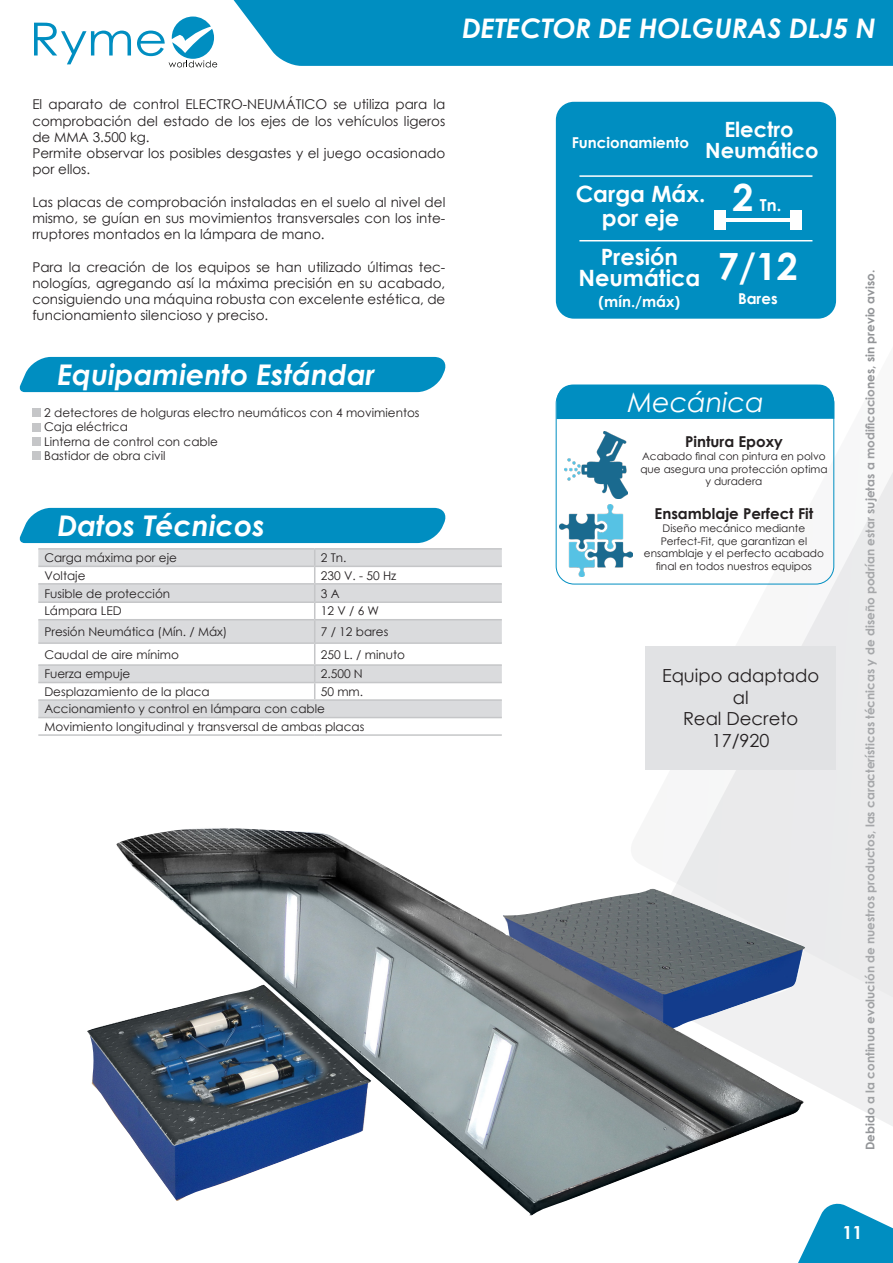
<style>
.page{position:relative;width:893px;height:1263px;background:#fff}
.page>*{position:absolute;margin:0;border:0;box-sizing:border-box;transform-origin:0 0}
.t1{font:700 37.5px "Century Gothic";color:#fff}
.botones_azul{font:italic 700 28.5px "Century Gothic";color:#fff}
.MODELO_MAQUINA{font:italic 700 27px "Century Gothic";color:#fff}
.Estilo_de_párrafo_2{font:italic 27px "Century Gothic";color:#fff}
.t2{font:700 22.5px/24px "Century Gothic";color:#fff;text-align:center}
.t3{font:700 21px "Century Gothic";color:#fff}
.t4{font:18px/21.6px "Century Gothic";color:#231f20;text-align:center}
.t5{font:700 18px "Century Gothic";color:#fff}
.t6{font:700 16.5px "Century Gothic";color:#fff}
.Estilo_de_párrafo_2-2{font:700 15px "Century Gothic";color:#231f20}
.t7{font:700 15px "Century Gothic";color:#fff}
.t8{font:13.5px/16.2px "Century Gothic";color:#231f20;text-align:justify}
.Estilo_de_párrafo_2-3{font:12px "Century Gothic";color:#231f20}
.t9{font:700 12px "Century Gothic";color:#939598}
.Estilo_de_párrafo_2-4{font:10.5px/12.6px "Century Gothic";color:#231f20;text-align:center}
</style>
<div class="page">
<svg style="left:798px;top:1203px;width:95px;height:60px"></svg>
<div style="left:233px;top:0;width:660px;height:66px;background:#008ec1"></div>
<svg style="left:623px;top:447px;width:270px;height:679px"></svg>
<svg style="left:34px;top:23px;width:97px;height:41px"></svg>
<svg style="left:137px;top:17px;width:80px;height:50px"></svg>
<div style="left:556px;top:102px;width:280px;height:217px;background:#008ec1;border-radius:18px"></div>
<svg style="left:38px;top:550px;width:464px;height:167px;fill:#dadbdd"></svg>
<hr style="left:38px;top:548px;width:277px;height:2px;background:#c5c6c8">
<hr style="left:38px;top:566px;width:277px;height:1px;background:#c5c6c8">
<hr style="left:38px;top:583px;width:277px;height:2px;background:#c5c6c8">
<hr style="left:315px;top:548px;width:187px;height:2px;background:#c5c6c8">
<hr style="left:315px;top:566px;width:187px;height:1px;background:#c5c6c8">
<hr style="left:315px;top:583px;width:187px;height:2px;background:#c5c6c8">
<hr style="left:38px;top:601px;width:277px;height:2px;background:#c5c6c8">
<hr style="left:315px;top:601px;width:187px;height:2px;background:#c5c6c8">
<hr style="left:38px;top:619px;width:277px;height:1px;background:#c5c6c8">
<hr style="left:38px;top:642px;width:277px;height:2px;background:#c5c6c8">
<hr style="left:38px;top:664px;width:277px;height:2px;background:#c5c6c8">
<hr style="left:38px;top:682px;width:277px;height:1px;background:#c5c6c8">
<hr style="left:38px;top:699px;width:277px;height:2px;background:#c5c6c8">
<hr style="left:38px;top:717px;width:277px;height:1px;background:#c5c6c8">
<hr style="left:315px;top:717px;width:187px;height:1px;background:#c5c6c8">
<hr style="left:38px;top:734px;width:277px;height:2px;background:#c5c6c8">
<hr style="left:315px;top:734px;width:187px;height:2px;background:#c5c6c8">
<svg style="left:314px;top:550px;width:1px;height:149px"></svg>
<hr style="left:315px;top:619px;width:187px;height:1px;background:#c5c6c8">
<hr style="left:315px;top:642px;width:187px;height:2px;background:#c5c6c8">
<hr style="left:315px;top:664px;width:187px;height:2px;background:#c5c6c8">
<hr style="left:315px;top:682px;width:187px;height:1px;background:#c5c6c8">
<hr style="left:315px;top:699px;width:187px;height:2px;background:#c5c6c8">
<hr style="left:726px;top:218px;width:64px;height:3px;background:#fff">
<div style="left:714px;top:210px;width:12px;height:19px;background:#fff"></div>
<div style="left:790px;top:210px;width:12px;height:19px;background:#fff"></div>
<div style="left:32px;top:408px;width:9px;height:9px;background:#c5c6c8"></div>
<div style="left:32px;top:423px;width:9px;height:8px;background:#c5c6c8"></div>
<div style="left:32px;top:437px;width:9px;height:9px;background:#c5c6c8"></div>
<div style="left:32px;top:452px;width:9px;height:8px;background:#c5c6c8"></div>
<img style="left:87px;top:826px;width:718px;height:389px">
<div style="left:19px;top:357px;width:427px;height:35px;background:#008ec1"></div>
<div style="left:19px;top:508px;width:427px;height:35px;background:#008ec1"></div>
<hr style="left:579px;top:175px;width:233px;height:2px;background:#fff">
<hr style="left:579px;top:240px;width:233px;height:1px;background:#fff">
<div style="left:556px;top:385px;width:278px;height:199px;border:1px solid #008ec1;border-radius:18px"></div>
<img style="left:565px;top:431px;width:62px;height:67px">
<img style="left:560px;top:505px;width:72px;height:72px">
<div style="left:556px;top:385px;width:278px;height:34px;background:#008ec1"></div>
<div style="left:645px;top:646px;width:191px;height:123px;background:#e1e2e4"></div>
<p class="MODELO_MAQUINA" style="left:462px;top:7px;width:415px">DETECTOR DE HOLGURAS DLJ5 N</p>
<p class="t8" style="left:32px;top:96px;width:414px">El aparato de control ELECTRO-NEUMÁTICO se utiliza para la comprobación del estado de los ejes de los vehículos ligeros de MMA 3.500 kg.</p>
<p class="t8" style="left:32px;top:145px;width:414px">Permite observar los posibles desgastes y el juego ocasionado por ellos.</p>
<p class="t8" style="left:32px;top:194px;width:414px">Las placas de comprobación instaladas en el suelo al nivel del mismo, se guían en sus movimientos transversales con los inte&shy;rruptores montados en la lámpara de mano.</p>
<p class="t8" style="left:32px;top:258px;width:414px">Para la creación de los equipos se han utilizado últimas tec&shy;nologías, agregando así la máxima precisión en su acabado, consiguiendo una máquina robusta con excelente estética, de funcionamiento silencioso y preciso.</p>
<p class="botones_azul" style="left:57px;top:353px;width:319px">Equipamiento Estándar</p>
<p class="Estilo_de_párrafo_2-3" style="left:44px;top:404px;width:377px">2 detectores de holguras electro neumáticos con 4 movimientos</p>
<p class="Estilo_de_párrafo_2-3" style="left:44px;top:419px;width:85px">Caja eléctrica</p>
<p class="Estilo_de_párrafo_2-3" style="left:44px;top:433px;width:175px">Linterna de control con cable</p>
<p class="Estilo_de_párrafo_2-3" style="left:44px;top:447px;width:123px">Bastidor de obra civil</p>
<p class="t7" style="left:572px;top:131px;width:119px">Funcionamiento</p>
<p class="t3" style="left:724px;top:113px;width:71px">Electro</p>
<p class="t3" style="left:705px;top:134px;width:115px">Neumático</p>
<p class="t2" style="left:576px;top:181px;width:131px">Carga Máx. por eje</p>
<p class="t2" style="left:601px;top:244px;width:79px">Presión</p>
<p class="t2" style="left:578px;top:265px;width:123px">Neumática</p>
<p class="t7" style="left:599px;top:290px;width:83px">(mín./máx)</p>
<p class="t1" style="left:733px;top:169px;width:22px">2</p>
<p class="t6" style="left:760px;top:192px;width:23px">Tn.</p>
<p class="t1" style="left:718px;top:238px;width:82px">7/12</p>
<p class="t7" style="left:738px;top:287px;width:41px">Bares</p>
<p class="Estilo_de_párrafo_2" style="left:628px;top:384px;width:138px">Mecánica</p>
<p class="Estilo_de_párrafo_2-2" style="left:685px;top:431px;width:99px">Pintura Epoxy</p>
<p class="Estilo_de_párrafo_2-4" style="left:640px;top:450px;width:189px">Acabado final con pintura en polvo que asegura una protección optima y duradera</p>
<p class="botones_azul" style="left:57px;top:504px;width:209px">Datos Técnicos</p>
<p class="Estilo_de_párrafo_2-2" style="left:655px;top:502px;width:160px">Ensamblaje Perfect Fit</p>
<p class="Estilo_de_párrafo_2-4" style="left:644px;top:522px;width:181px">Diseño mecánico mediante<br>Perfect-Fit, que garantizan el ensamblaje y el perfecto acabado final en todos nuestros equipos</p>
<p class="Estilo_de_párrafo_2-3" style="left:44px;top:549px;width:134px">Carga máxima por eje</p>
<p class="Estilo_de_párrafo_2-3" style="left:321px;top:549px;width:27px">2 Tn.</p>
<p class="Estilo_de_párrafo_2-3" style="left:44px;top:567px;width:43px">Voltaje</p>
<p class="Estilo_de_párrafo_2-3" style="left:321px;top:567px;width:77px">230 V. - 50 Hz</p>
<p class="Estilo_de_párrafo_2-3" style="left:44px;top:585px;width:127px">Fusible de protección</p>
<p class="Estilo_de_párrafo_2-3" style="left:321px;top:585px;width:20px">3 A</p>
<p class="Estilo_de_párrafo_2-3" style="left:44px;top:603px;width:79px">Lámpara LED</p>
<p class="Estilo_de_párrafo_2-3" style="left:321px;top:603px;width:60px">12 V / 6 W</p>
<p class="Estilo_de_párrafo_2-3" style="left:44px;top:623px;width:185px">Presión Neumática (Mín. / Máx)</p>
<p class="Estilo_de_párrafo_2-3" style="left:321px;top:623px;width:69px">7 / 12 bares</p>
<p class="Estilo_de_párrafo_2-3" style="left:44px;top:646px;width:136px">Caudal de aire mínimo</p>
<p class="Estilo_de_párrafo_2-3" style="left:321px;top:646px;width:86px">250 L. / minuto</p>
<p class="Estilo_de_párrafo_2-3" style="left:44px;top:665px;width:87px">Fuerza empuje</p>
<p class="Estilo_de_párrafo_2-3" style="left:321px;top:665px;width:44px">2.500 N</p>
<p class="Estilo_de_párrafo_2-3" style="left:44px;top:683px;width:167px">Desplazamiento de la placa</p>
<p class="Estilo_de_párrafo_2-3" style="left:321px;top:683px;width:44px">50 mm.</p>
<p class="Estilo_de_párrafo_2-3" style="left:44px;top:701px;width:282px">Accionamiento y control en lámpara con cable</p>
<p class="Estilo_de_párrafo_2-3" style="left:44px;top:718px;width:322px">Movimiento longitudinal y transversal de ambas placas</p>
<p class="t4" style="left:662px;top:664px;width:159px">Equipo adaptado al</p>
<p class="t4" style="left:683px;top:708px;width:117px">Real Decreto<br>17/920</p>
<p class="t9" style="left:861px;top:1150px;width:882px;rotate:-90deg">Debido a la continua evolución de nuestros productos, las características técnicas y de diseño podrían estar sujetas a modificaciones, sin previo aviso.</p>
<h3 class="t5" style="left:842px;top:1219px;width:22px">11</h3>
</div>
